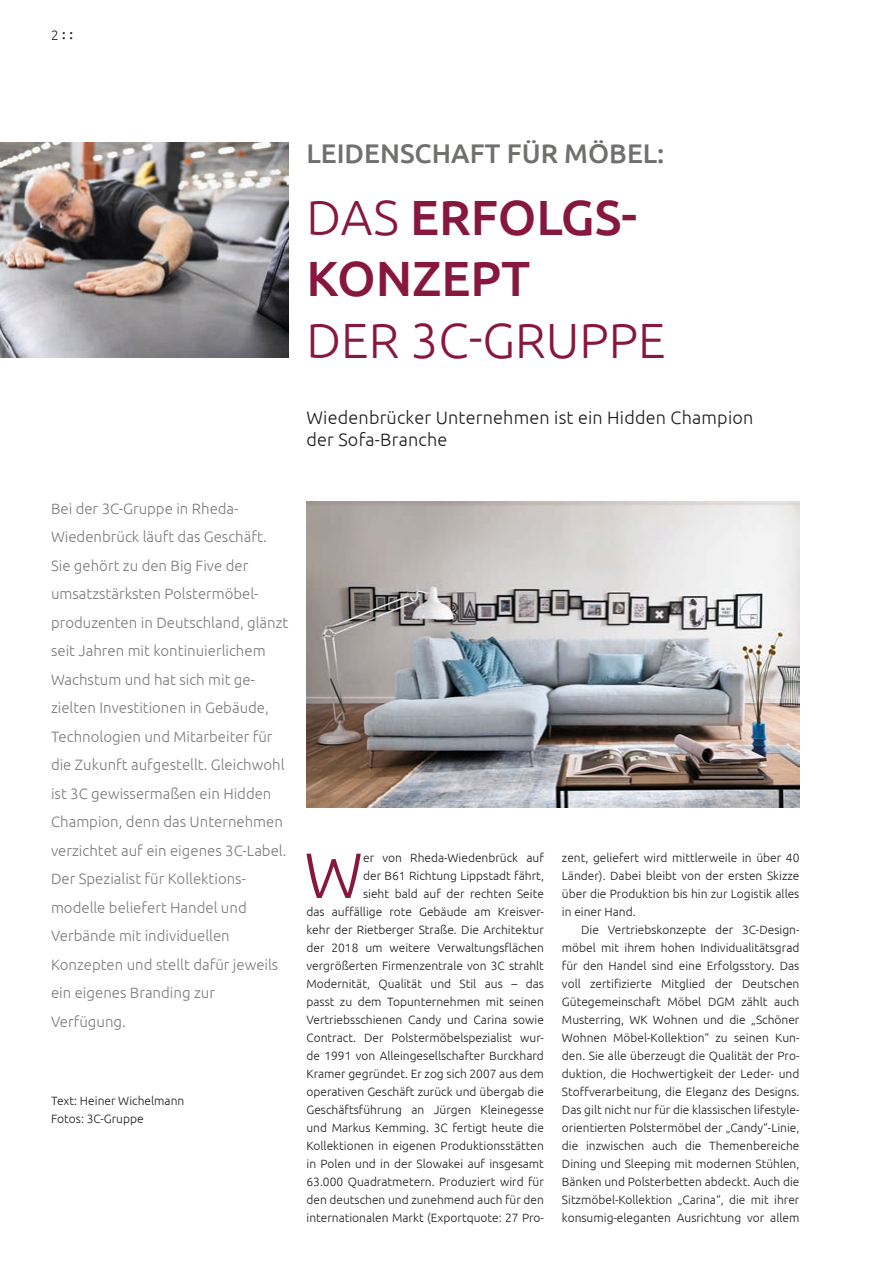
<style>
.page{position:relative;width:893px;height:1263px;background:#fff}
.page>*{position:absolute;margin:0;border:0;box-sizing:border-box;transform-origin:0 0}
.t1{font:300 63.9px "Ubuntu";color:#87173e}
.t2{font:500 49.5px/61.5px "Ubuntu";color:#87173e}
.t3{font:300 49.5px "Ubuntu";color:#87173e}
.t4{font:500 27px "Ubuntu";color:#70706f}
.t5{font:300 18px/22.5px "Ubuntu";letter-spacing:.01em;color:#1d1d1b}
.t6{font:300 15px/28.5px "Ubuntu";color:#7c7c7c}
.t7{font:500 13.5px "Ubuntu";color:#1d1d1b}
.t8{font:300 12px/18px "Ubuntu";color:#1d1d1b;text-align:justify}
.s1{font-weight:300}
</style>
<div class="page">
<img style="left:0;top:143px;width:288px;height:215px">
<img style="left:306px;top:502px;width:493px;height:306px">
<p class="t7" style="left:51px;top:26px;width:23px"><span class="s1">2</span> : :</p>
<h3 class="t4" style="left:306px;top:136px;width:359px">LEIDENSCHAFT FÜR MÖBEL:</h3>
<h2 class="t2" style="left:306px;top:185px;width:332px"><span class="s1">DAS</span> ERFOLGS-<br>KONZEPT</h2>
<h2 class="t3" style="left:306px;top:310px;width:361px">DER 3C-GRUPPE</h2>
<h3 class="t5" style="left:306px;top:405px;width:448px">Wiedenbrücker Unternehmen ist ein Hidden Champion der Sofa-Branche</h3>
<p class="t6" style="left:51px;top:494px;width:239px">Bei der 3C-Gruppe in Rheda-<br>Wiedenbrück läuft das Geschäft.<br>Sie gehört zu den Big Five der umsatzstärksten Polstermöbel&shy;produzenten in Deutschland, glänzt seit Jahren mit kontinuierlichem<br>Wachstum und hat sich mit ge&shy;zielten Investitionen in Gebäude,<br>Technologien und Mitarbeiter für die Zukunft aufgestellt. Gleichwohl ist 3C gewissermaßen ein Hidden<br>Champion, denn das Unternehmen verzichtet auf ein eigenes 3C-Label.<br>Der Spezialist für Kollektions&shy;modelle beliefert Handel und<br>Verbände mit individuellen<br>Konzepten und stellt dafür jeweils ein eigenes Branding zur<br>Verfügung.</p>
<p class="t8" style="left:51px;top:1092px;width:135px">Text: Heiner Wichelmann<br>Fotos: 3C-Gruppe</p>
<p class="t8" style="left:306px;top:848px;width:239px;text-align:right">er von Rheda-Wiedenbrück auf<br>der B61 Richtung Lippstadt fährt,<br>sieht bald auf der rechten Seite<br>das auffällige rote Gebäude am Kreisver&shy;kehr der Rietberger Straße. Die Architektur der 2018 um weitere Verwaltungsflächen vergrößerten Firmenzentrale von 3C strahlt Modernität, Qualität und Stil aus – das passt zu dem Topunternehmen mit seinen Vertriebsschienen Candy und Carina sowie Contract. Der Polstermöbelspezialist wur&shy;de 1991 von Alleingesellschafter Burckhard Kramer gegründet. Er zog sich 2007 aus dem operativen Geschäft zurück und übergab die Geschäftsführung an Jürgen Kleinegesse und Markus Kemming. 3C fertigt heute die Kollektionen in eigenen Produktionsstätten in Polen und in der Slowakei auf insgesamt 63.000 Quadratmetern. Produziert wird für den deutschen und zunehmend auch für den internationalen Markt (Exportquote: 27 Pro-</p>
<p class="t8" style="left:562px;top:848px;width:239px">zent, geliefert wird mittlerweile in über 40<br>Länder). Dabei bleibt von der ersten Skizze über die Produktion bis hin zur Logistik alles in einer Hand.</p>
<h1 class="t1" style="left:304px;top:837px;width:60px">W</h1>
<p class="t8" style="left:562px;top:920px;width:239px;text-indent:19px">Die Vertriebskonzepte der 3C-Design&shy;möbel mit ihrem hohen Individualitätsgrad für den Handel sind eine Erfolgsstory. Das voll zertifizierte Mitglied der Deutschen Gütegemeinschaft Möbel DGM zählt auch Musterring, WK Wohnen und die „Schöner Wohnen Möbel-Kollektion“ zu seinen Kun&shy;den. Sie alle überzeugt die Qualität der Pro&shy;duktion, die Hochwertigkeit der Leder- und Stoffverarbeitung, die Eleganz des Designs.<br>Das gilt nicht nur für die klassischen lifestyle&shy;orientierten Polstermöbel der „Candy“-Linie, die inzwischen auch die Themenbereiche Dining und Sleeping mit modernen Stühlen, Bänken und Polsterbetten abdeckt. Auch die Sitzmöbel-Kollektion „Carina“, die mit ihrer konsumig-eleganten Ausrichtung vor allem</p>
</div>
